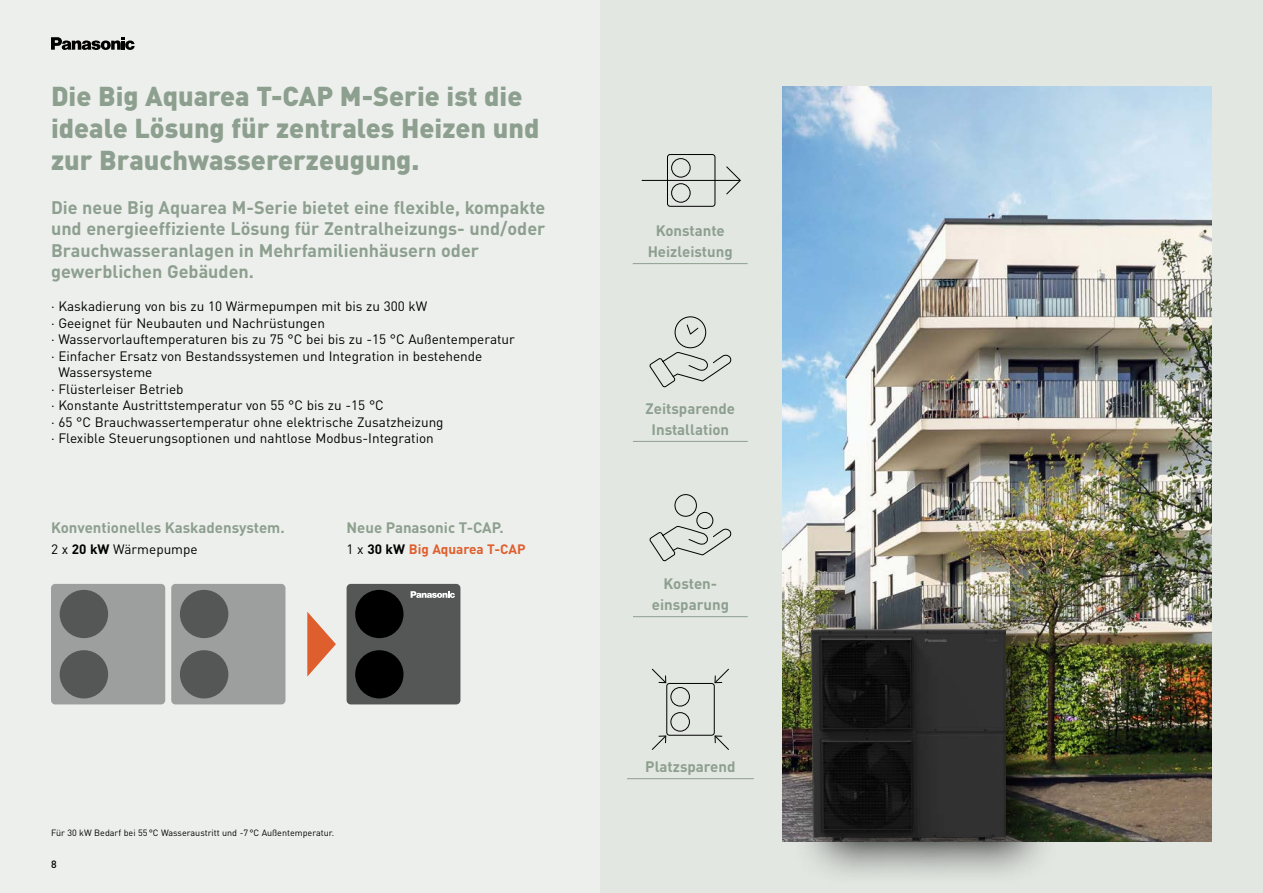
<style>
.page{position:relative;width:1263px;height:893px;background:#edefec}
.page>*{position:absolute;margin:0;border:0;box-sizing:border-box;transform-origin:0 0}
.t1{font:900 27px/32.4px "DIN Pro";color:#8d9f8f}
.t2{font:700 18px/21.6px "DIN Pro";color:#8d9f8f}
.t3{font:700 15px/21px "DIN Pro";color:#8d9f8f;text-align:center}
.t4{font:13.5px "DIN Pro";color:#000}
.t5{font:700 13.5px "DIN Pro";color:#df5e2d}
.t6{font:500 10.5px "DIN Pro";color:#000}
.t7{font:9px "DIN Pro";color:#000}
.s1{font-weight:700}
.s2{font-weight:400;color:#000}
.s3{color:#000}
</style>
<div class="page">
<div style="left:601px;top:0;width:662px;height:893px;background:#e3e7e2"></div>
<div style="left:347px;top:584px;width:113px;height:120px;background:#555756;border-radius:4px"></div>
<div style="left:355px;top:590px;width:48px;height:48px;background:#000;border-radius:50%"></div>
<div style="left:355px;top:650px;width:48px;height:48px;background:#000;border-radius:50%"></div>
<svg style="left:411px;top:591px;width:44px;height:7px"></svg>
<div style="left:171px;top:584px;width:114px;height:120px;background:#9d9e9e;border-radius:4px"></div>
<div style="left:180px;top:590px;width:48px;height:48px;background:#555756;border-radius:50%"></div>
<div style="left:180px;top:650px;width:48px;height:48px;background:#555756;border-radius:50%"></div>
<div style="left:51px;top:584px;width:114px;height:120px;background:#9d9e9e;border-radius:4px"></div>
<div style="left:60px;top:590px;width:48px;height:48px;background:#555756;border-radius:50%"></div>
<div style="left:60px;top:650px;width:48px;height:48px;background:#555756;border-radius:50%"></div>
<svg style="left:307px;top:612px;width:29px;height:65px"></svg>
<hr style="left:633px;top:263px;width:115px;height:1px;background:#8d9f8f">
<svg style="left:649px;top:352px;width:82px;height:36px"></svg>
<div style="left:675px;top:316px;width:31px;height:32px;border:1px solid #000;border-radius:50%"></div>
<svg style="left:686px;top:324px;width:13px;height:11px"></svg>
<hr style="left:633px;top:441px;width:115px;height:1px;background:#8d9f8f">
<svg style="left:649px;top:525px;width:82px;height:37px"></svg>
<div style="left:675px;top:494px;width:22px;height:23px;border:1px solid #000;border-radius:50%"></div>
<div style="left:696px;top:512px;width:17px;height:17px;border:1px solid #000;border-radius:50%"></div>
<hr style="left:633px;top:616px;width:115px;height:1px;background:#8d9f8f">
<hr style="left:642px;top:180px;width:98px;height:1px;background:#000">
<svg style="left:726px;top:166px;width:15px;height:29px"></svg>
<div style="left:667px;top:154px;width:48px;height:53px;border:1px solid #000;border-radius:3px"></div>
<div style="left:671px;top:183px;width:19px;height:20px;border:1px solid #000;border-radius:50%"></div>
<div style="left:671px;top:158px;width:19px;height:19px;border:1px solid #000;border-radius:50%"></div>
<hr style="left:627px;top:778px;width:127px;height:1px;background:#8d9f8f">
<div style="left:666px;top:683px;width:49px;height:53px;border:1px solid #000;border-radius:3px"></div>
<div style="left:670px;top:712px;width:20px;height:19px;border:1px solid #000;border-radius:50%"></div>
<div style="left:670px;top:687px;width:20px;height:19px;border:1px solid #000;border-radius:50%"></div>
<svg style="left:651px;top:668px;width:16px;height:16px"></svg>
<svg style="left:714px;top:735px;width:15px;height:15px"></svg>
<svg style="left:714px;top:668px;width:15px;height:16px"></svg>
<svg style="left:651px;top:735px;width:16px;height:15px"></svg>
<img style="left:782px;top:86px;width:430px;height:756px">
<div style="left:789px;top:598px;width:273px;height:289px;background:#000;opacity:.85"></div>
<img style="left:811px;top:629px;width:195px;height:213px">
<svg style="left:51px;top:37px;width:84px;height:13px"></svg>
<h1 class="t1" style="left:51px;top:78px;width:490px">Die Big Aquarea T-CAP M-Serie ist die ideale Lösung für zentrales Heizen und zur Brauchwassererzeugung.</h1>
<h2 class="t2" style="left:51px;top:194px;width:496px">Die neue Big Aquarea M-Serie bietet eine flexible, kompakte und energieeffiziente Lösung für Zentralheizungs- und/oder Brauchwasseranlagen in Mehrfamilienhäusern oder gewerblichen Gebäuden.</h2>
<p class="t4" style="left:51px;top:296px;width:378px">· Kaskadierung von bis zu 10 Wärmepumpen mit bis zu 300 kW</p>
<p class="t4" style="left:51px;top:313px;width:275px">· Geeignet für Neubauten und Nachrüstungen</p>
<p class="t4" style="left:51px;top:329px;width:465px">· Wasservorlauftemperaturen bis zu 75 °C bei bis zu -15 °C Außentemperatur</p>
<p class="t4" style="left:51px;top:346px;width:433px">· Einfacher Ersatz von Bestandssystemen und Integration in bestehende</p>
<p class="t4" style="left:58px;top:362px;width:96px">Wassersysteme</p>
<p class="t4" style="left:51px;top:379px;width:134px">· Flüsterleiser Betrieb</p>
<p class="t4" style="left:51px;top:395px;width:334px">· Konstante Austrittstemperatur von 55 °C bis zu -15 °C</p>
<p class="t4" style="left:51px;top:412px;width:394px">· 65 °C Brauchwassertemperatur ohne elektrische Zusatzheizung</p>
<p class="t4" style="left:51px;top:428px;width:384px">· Flexible Steuerungsoptionen und nahtlose Modbus-Integration</p>
<p class="t3" style="left:51px;top:515px;width:235px">Konventionelles Kaskadensystem.</p>
<p class="t4" style="left:51px;top:539px;width:148px">2 x <span class="s1">20 kW</span> Wärmepumpe</p>
<p class="t3" style="left:347px;top:515px;width:159px">Neue Panasonic T-CAP.</p>
<p class="t5" style="left:347px;top:538px;width:180px"><span class="s2">1 x</span> <span class="s3">30 kW</span> Big Aquarea T-CAP</p>
<p class="t7" style="left:51px;top:826px;width:285px">Für 30 kW Bedarf bei 55°C Wasseraustritt und -7°C Außentemperatur.</p>
<p class="t6" style="left:51px;top:856px;width:7px">8</p>
<p class="t3" style="left:648px;top:218px;width:87px">Konstante<br>Heizleistung</p>
<p class="t3" style="left:646px;top:396px;width:91px">Zeitsparende<br>Installation</p>
<p class="t3" style="left:652px;top:571px;width:79px">Kosten&shy;einsparung</p>
<p class="t3" style="left:645px;top:754px;width:92px">Platzsparend</p>
</div>
